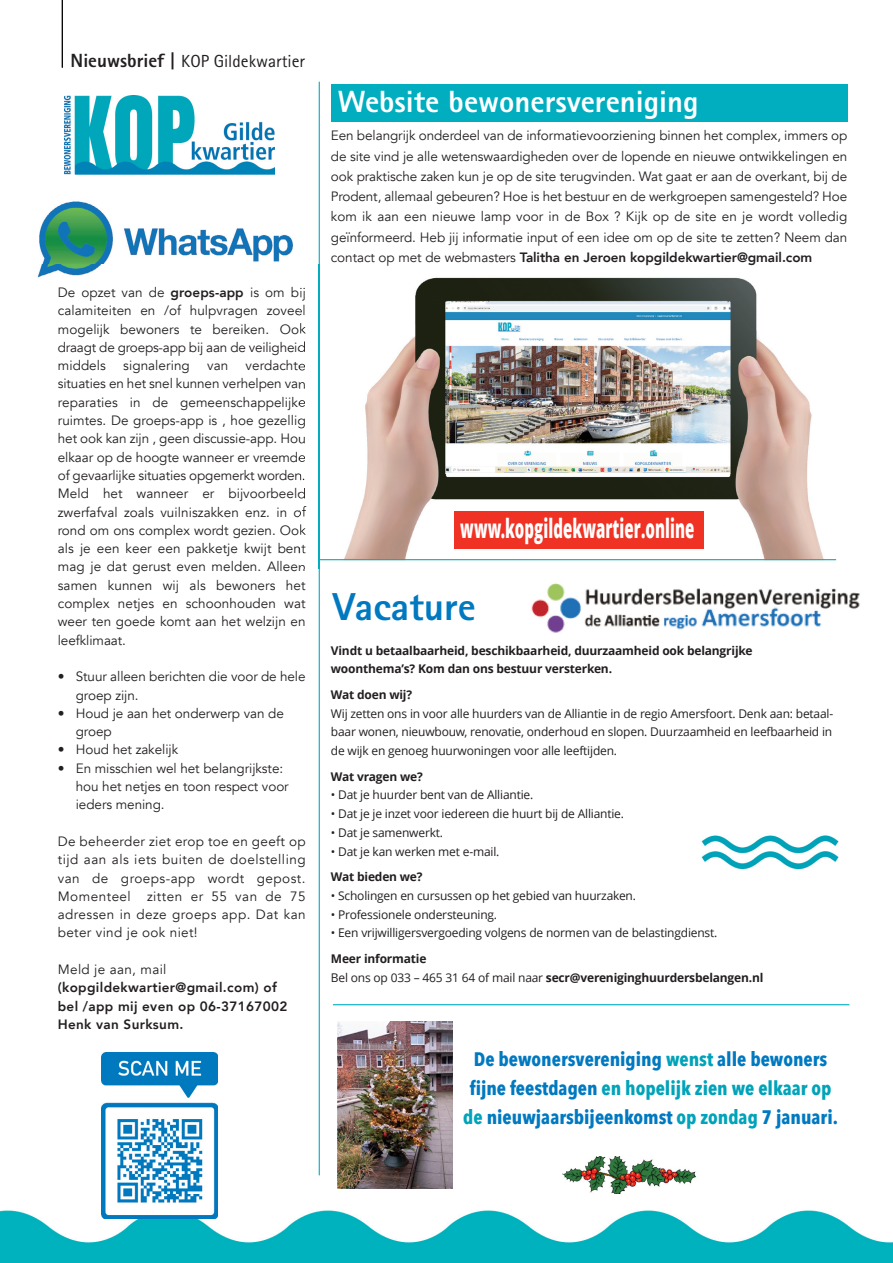
<style>
.page{position:relative;width:893px;height:1263px;background:#fff}
.page>*{position:absolute;margin:0;border:0;box-sizing:border-box;transform-origin:0 0}
.t1{font:800 39px "Rotis Sans Serif";color:#0079c0}
.t2{font:800 30.75px "Rotis Sans Serif";color:#fff}
.t3{font:800 26.4px "Open Sans";letter-spacing:.005em;color:#fff;scale:.57 1}
.t4{font:700 19.5px "Avenir Next Condensed";color:#0079c0}
.t5{font:700 19.5px "Avenir Next Condensed";color:#00a3b9}
.t6{font:17.55px "Rotis Sans Serif";color:#231f20}
.t7{font:13.5px/18.3px "Avenir";letter-spacing:-.005em;color:#231f20;text-align:justify}
.t8{font:800 13.5px/18.3px "Avenir";letter-spacing:.025em;color:#231f20}
.t9{font:12px/18.8px "Open Sans";letter-spacing:-.015em;color:#231f20;text-align:justify}
.t10{font:700 12px "Open Sans";letter-spacing:-.015em;color:#231f20}
.s1{font-weight:800;font-size:19.05px}
.s2{font-weight:800}
.s3{font-weight:400}
.s4{color:#00a3b9}
.s5{color:#0079c0}
</style>
<div class="page">
<img style="left:0;top:1195px;width:893px;height:68px">
<img style="left:830px;top:1219px;width:1px;height:44px">
<div style="left:61px;top:96px;width:217px;height:79px;background:linear-gradient(to bottom,#fff,#fff)"></div>
<img style="left:65px;top:96px;width:209px;height:79px">
<hr style="left:62px;top:0;width:1px;height:68px;background:#000">
<hr style="left:319px;top:82px;width:1px;height:1093px;background:#00aec0">
<hr style="left:333px;top:1004px;width:516px;height:1px;background:#00aec0">
<div style="left:331px;top:84px;width:516px;height:37px;background:#00aec0"></div>
<img style="left:701px;top:835px;width:138px;height:35px">
<img style="left:320px;top:277px;width:517px;height:284px">
<img style="left:299px;top:279px;width:20px;height:290px">
<img style="left:318px;top:265px;width:1px;height:14px">
<img style="left:445px;top:298px;width:290px;height:176px">
<div style="left:454px;top:511px;width:250px;height:37px;background:#ef3223"></div>
<img style="left:531px;top:583px;width:329px;height:50px">
<img style="left:337px;top:1022px;width:116px;height:166px">
<hr style="left:320px;top:559px;width:516px;height:1px;background:#00aec0">
<img style="left:562px;top:1156px;width:135px;height:38px">
<img style="left:37px;top:201px;width:256px;height:77px">
<img style="left:102px;top:1052px;width:116px;height:167px">
<p class="t6" style="left:71px;top:55px;width:236px"><span class="s1">Nieuwsbrief |</span> KOP Gildekwartier</p>
<p class="t7" style="left:58px;top:284px;width:249px">De opzet van de <span class="s2">groeps-app</span> is om bij calamiteiten en /of hulpvragen zoveel mogelijk bewoners te bereiken. Ook draagt de groeps-app bij aan de veiligheid middels</p>
<p class="t7" style="left:58px;top:357px;width:249px;text-indent:188px">verdachte situaties en het snel kunnen verhelpen van reparaties in de gemeenschappelijke ruimtes. De groeps-app is , hoe gezellig het ook kan zijn , geen discussie-app. Hou elkaar op de hoogte wanneer er vreemde of gevaarlijke situaties opgemerkt worden.<br>Meld het wanneer er bijvoorbeeld zwerfafval zoals vuilniszakken enz. in of rond om ons complex wordt gezien. Ook als je een keer een pakketje kwijt bent mag je dat gerust even melden. Alleen samen kunnen wij als bewoners het complex netjes en schoonhouden wat weer ten goede komt aan het welzijn en leefklimaat.</p>
<p class="t7" style="left:76px;top:668px;width:231px;text-indent:-18px">• Stuur alleen berichten die voor de hele groep zijn.</p>
<p class="t7" style="left:76px;top:704px;width:210px;text-indent:-18px">• Houd je aan het onderwerp van de groep</p>
<p class="t7" style="left:58px;top:741px;width:122px">• Houd het zakelijk</p>
<p class="t7" style="left:58px;top:759px;width:227px">• En misschien wel het belangrijkste:</p>
<p class="t7" style="left:76px;top:778px;width:214px">hou het netjes en toon respect voor ieders mening.</p>
<p class="t7" style="left:58px;top:832px;width:249px">De beheerder ziet erop toe en geeft op tijd aan als iets buiten de doelstelling van de groeps-app wordt gepost.<br>Momenteel zitten er 55 van de 75 adressen in deze groeps app. Dat kan beter vind je ook niet!</p>
<p class="t8" style="left:58px;top:961px;width:220px"><span class="s3">Meld je aan, mail </span>(kopgildekwartier@gmail.com) of</p>
<p class="t8" style="left:58px;top:997px;width:231px">bel /app mij even op 06-37167002</p>
<p class="t8" style="left:58px;top:1015px;width:127px">Henk van Surksum.</p>
<p class="t7" style="left:123px;top:357px;width:68px">signalering</p>
<p class="t7" style="left:207px;top:357px;width:23px">van</p>
<p class="t2" style="left:338px;top:91px;width:362px">Website bewonersvereniging</p>
<p class="t7" style="left:331px;top:126px;width:518px;line-height:20.2px">Een belangrijk onderdeel van de informatievoorziening binnen het complex, immers op de site vind je alle wetenswaardigheden over de lopende en nieuwe ontwikkelingen en ook praktische zaken kun je op de site terugvinden. Wat gaat er aan de overkant, bij de Prodent, allemaal gebeuren? Hoe is het bestuur en de werkgroepen samengesteld? Hoe kom ik aan een nieuwe lamp voor in de Box ? Kijk op de site en je wordt volledig geïnformeerd. Heb jij informatie input of een idee om op de site te zetten? Neem dan contact op met de webmasters <span class="s2">Talitha en Jeroen kopgildekwartier@gmail.com</span></p>
<p class="t3" style="left:460px;top:509px;width:412px">www.kopgildekwartier.online</p>
<p class="t1" style="left:333px;top:593px;width:144px">Vacature</p>
<p class="t10" style="left:331px;top:642px;width:423px">Vindt u betaalbaarheid, beschikbaarheid, duurzaamheid ook belangrijke</p>
<p class="t10" style="left:331px;top:660px;width:283px">woonthema’s? Kom dan ons bestuur versterken.</p>
<p class="t10" style="left:331px;top:686px;width:83px">Wat doen wij?</p>
<p class="t9" style="left:331px;top:703px;width:504px">Wij zetten ons in voor alle huurders van de Alliantie in de regio Amersfoort. Denk aan: betaal&shy;baar wonen, nieuwbouw, renovatie, onderhoud en slopen. Duurzaamheid en leefbaarheid in de wijk en genoeg huurwoningen voor alle leeftijden.</p>
<p class="t10" style="left:331px;top:768px;width:93px">Wat vragen we?</p>
<p class="t9" style="left:331px;top:785px;width:204px">• Dat je huurder bent van de Alliantie.</p>
<p class="t9" style="left:331px;top:804px;width:295px">• Dat je je inzet voor iedereen die huurt bij de Alliantie.</p>
<p class="t9" style="left:331px;top:823px;width:114px">• Dat je samenwerkt.</p>
<p class="t9" style="left:331px;top:841px;width:170px">• Dat je kan werken met e-mail.</p>
<p class="t10" style="left:331px;top:868px;width:93px">Wat bieden we?</p>
<p class="t9" style="left:331px;top:886px;width:307px">• Scholingen en cursussen op het gebied van huurzaken.</p>
<p class="t9" style="left:331px;top:904px;width:168px">• Professionele ondersteuning.</p>
<p class="t9" style="left:331px;top:923px;width:388px">• Een vrijwilligersvergoeding volgens de normen van de belastingdienst.</p>
<p class="t10" style="left:331px;top:950px;width:97px">Meer informatie</p>
<p class="t10" style="left:331px;top:969px;width:434px"><span class="s3">Bel ons op 033 – 465 31 64 of mail naar</span> secr@vereniginghuurdersbelangen.nl</p>
<p class="t4" style="left:474px;top:1046px;width:355px">De bewonersvereniging <span class="s4">wenst</span> alle bewoners</p>
<p class="t5" style="left:470px;top:1075px;width:363px"><span class="s5">fijne feestdagen</span> en hopelijk zien we elkaar op</p>
<p class="t4" style="left:463px;top:1105px;width:376px"><span class="s4">de</span> nieuwjaarsbijeenkomst <span class="s4">op zondag</span> 7 januari.</p>
</div>
